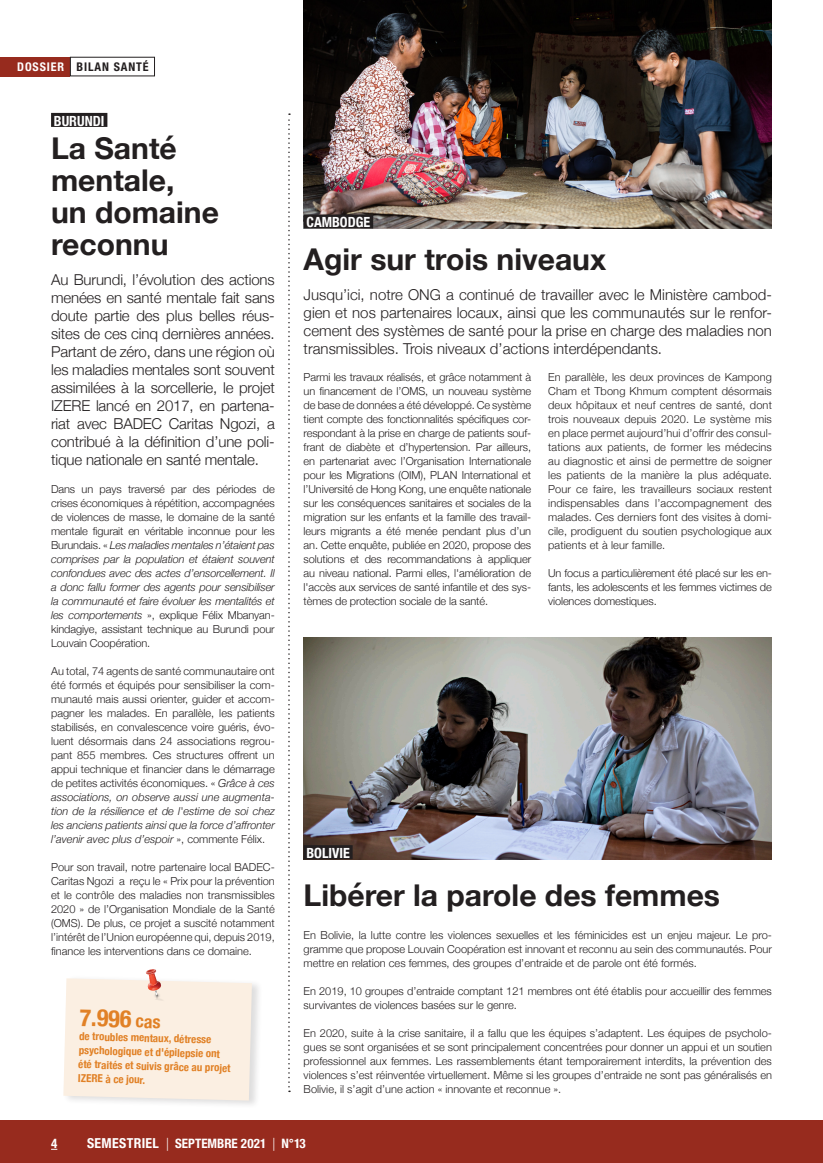
<style>
.page{position:relative;width:823px;height:1163px;background:#fff}
.page>*{position:absolute;margin:0;border:0;box-sizing:border-box;transform-origin:0 0}
.t1{font:700 30px/32px "Helvetica Neue";color:#231f20}
.t2{font:700 condensed 24px "Helvetica Neue";color:#e18126}
.t3{font:300 15px/18px "Helvetica Neue";letter-spacing:-.01em;color:#231f20;text-align:justify}
.t4{font:700 condensed 14px "Helvetica Neue";color:#fff}
.t5{font:700 condensed 13px "Helvetica Neue LT Pro";color:#fff}
.Titre_rubrique{font:700 condensed 12px "Helvetica Neue LT Pro";letter-spacing:.075em;color:#231f20}
.Titre_rubrique-2{font:700 condensed 12px "Helvetica Neue LT Pro";letter-spacing:.075em;color:#fff}
.t6{font:300 11px/14px "Helvetica Neue";color:#231f20;text-align:justify}
.t7{font:700 condensed 11px/13.9px "Helvetica Neue";color:#e18126}
.s1{font-style:italic}
.s2{font-size:13.8px}
.s3{font-family:"Helvetica Neue";font-weight:300;font-stretch:normal}
</style>
<div class="page">
<div style="left:0;top:1120px;width:822px;height:42px;background:#972b1e"></div>
<img style="left:303px;top:637px;width:468px;height:221px">
<img style="left:303px;top:0;width:468px;height:229px">
<div style="left:51px;top:113px;width:56px;height:14px;background:#231f20"></div>
<div style="left:303px;top:214px;width:70px;height:14px;background:#231f20"></div>
<div style="left:303px;top:845px;width:49px;height:14px;background:#231f20"></div>
<svg style="left:288px;top:113px;width:2px;height:978px"></svg>
<div style="left:0;top:57px;width:70px;height:19px;background:#972b1e"></div>
<div style="left:62px;top:974px;width:201px;height:134px;background:#231f20;opacity:.15"></div>
<svg style="left:63px;top:969px;width:189px;height:131px;background:#faefe3"></svg>
<p class="Titre_rubrique-2" style="left:17px;top:59px;width:48px">DOSSIER</p>
<p class="Titre_rubrique" style="left:76px;top:59px;width:74px">BILAN SANTÉ</p>
<p class="t4" style="left:54px;top:109px;width:52px">BURUNDI</p>
<p class="t1" style="left:51px;top:133px;width:127px">La Santé mentale,</p>
<p class="t1" style="left:51px;top:197px;width:169px">un domaine reconnu</p>
<p class="t3" style="left:51px;top:270px;width:225px">Au Burundi, l’évolution des actions menées en santé mentale fait sans doute partie des plus belles réus&shy;sites de ces cinq dernières années.<br>Partant de zéro, dans une région où les maladies mentales sont souvent assimilées à la sorcellerie, le projet IZERE lancé en 2017, en partena&shy;riat avec BADEC Caritas Ngozi, a contribué à la définition d’une poli&shy;tique nationale en santé mentale.</p>
<p class="t6" style="left:51px;top:481px;width:225px">Dans un pays traversé par des périodes de crises économiques à répétition, accompagnées de violences de masse, le domaine de la santé mentale figurait en véritable inconnue pour les Burundais. « <span class="s1">Les maladies mentales n’étaient pas comprises par la population et étaient souvent confondues avec des actes d’ensorcellement. Il a donc fallu former des agents pour sensibiliser la communauté et faire évoluer les mentalités et les comportements</span> », explique Félix Mbanyan&shy;kindagiye, assistant technique au Burundi pour Louvain Coopération.</p>
<p class="t6" style="left:51px;top:663px;width:225px">Au total, 74 agents de santé communautaire ont été formés et équipés pour sensibiliser la com&shy;munauté mais aussi orienter, guider et accom&shy;pagner les malades. En parallèle, les patients stabilisés, en convalescence voire guéris, évo&shy;luent désormais dans 24 associations regrou&shy;pant 855 membres. Ces structures offrent un appui technique et financier dans le démarrage de petites activités économiques. « <span class="s1">Grâce à ces associations, on observe aussi une augmenta&shy;tion de la résilience et de l'estime de soi chez les anciens patients ainsi que la force d’affronter l’avenir avec plus d’espoir</span> », commente Félix.</p>
<p class="t6" style="left:51px;top:859px;width:225px">Pour son travail, notre partenaire local BADEC-Caritas Ngozi a reçu le « Prix pour la prévention et le contrôle des maladies non transmissibles 2020 » de l’Organisation Mondiale de la Santé (OMS). De plus, ce projet a suscité notamment l’intérêt de l’Union européenne qui, depuis 2019, finance les interventions dans ce domaine.</p>
<p class="t2" style="left:80px;top:997px;width:53px;rotate:1deg">7.996</p>
<p class="t7" style="left:79px;top:1028px;width:154px;rotate:1deg">de troubles mentaux, détresse psychologique et d'épilepsie ont été traités et suivis grâce au projet<br>IZERE à ce jour.</p>
<p class="t4" style="left:306px;top:210px;width:65px">CAMBODGE</p>
<p class="t1" style="left:303px;top:244px;width:304px">Agir sur trois niveaux</p>
<p class="t3" style="left:303px;top:284px;width:469px">Jusqu’ici, notre ONG a continué de travailler avec le Ministère cambod&shy;gien et nos partenaires locaux, ainsi que les communautés sur le renfor&shy;cement des systèmes de santé pour la prise en charge des maladies non transmissibles. Trois niveaux d’actions interdépendants.</p>
<p class="t6" style="left:303px;top:369px;width:229px">Parmi les travaux réalisés, et grâce notamment à un financement de l’OMS, un nouveau système de base de données a été développé. Ce système tient compte des fonctionnalités spécifiques cor&shy;respondant à la prise en charge de patients souf&shy;frant de diabète et d’hypertension. Par ailleurs, en partenariat avec l’Organisation Internationale pour les Migrations (OIM), PLAN International et l’Université de Hong Kong, une enquête nationale sur les conséquences sanitaires et sociales de la migration sur les enfants et la famille des travail&shy;leurs migrants a été menée pendant plus d’un an. Cette enquête, publiée en 2020, propose des solutions et des recommandations à appliquer au niveau national. Parmi elles, l'amélioration de l'accès aux services de santé infantile et des sys&shy;tèmes de protection sociale de la santé.</p>
<p class="t6" style="left:548px;top:369px;width:225px">En parallèle, les deux provinces de Kampong Cham et Tbong Khmum comptent désormais deux hôpitaux et neuf centres de santé, dont trois nouveaux depuis 2020. Le système mis en place permet aujourd’hui d’offrir des consul&shy;tations aux patients, de former les médecins au diagnostic et ainsi de permettre de soigner les patients de la manière la plus adéquate.<br>Pour ce faire, les travailleurs sociaux restent indispensables dans l’accompagnement des malades. Ces derniers font des visites à domi&shy;cile, prodiguent du soutien psychologique aux patients et à leur famille.</p>
<p class="t6" style="left:548px;top:565px;width:225px">Un focus a particulièrement été placé sur les en&shy;fants, les adolescents et les femmes victimes de violences domestiques.</p>
<p class="t4" style="left:306px;top:841px;width:45px">BOLIVIE</p>
<p class="t1" style="left:303px;top:879px;width:417px">Libérer la parole des femmes</p>
<p class="t6" style="left:303px;top:926px;width:469px">En Bolivie, la lutte contre les violences sexuelles et les féminicides est un enjeu majeur. Le pro&shy;gramme que propose Louvain Coopération est innovant et reconnu au sein des communautés. Pour mettre en relation ces femmes, des groupes d’entraide et de parole ont été formés.</p>
<p class="t6" style="left:303px;top:982px;width:469px">En 2019, 10 groupes d’entraide comptant 121 membres ont été établis pour accueillir des femmes survivantes de violences basées sur le genre.</p>
<p class="t6" style="left:303px;top:1024px;width:469px">En 2020, suite à la crise sanitaire, il a fallu que les équipes s’adaptent. Les équipes de psycholo&shy;gues se sont organisées et se sont principalement concentrées pour donner un appui et un soutien professionnel aux femmes. Les rassemblements étant temporairement interdits, la prévention des violences s’est réinventée virtuellement. Même si les groupes d’entraide ne sont pas généralisés en Bolivie, il s’agit d’une action « innovante et reconnue ».</p>
<p class="t5" style="left:51px;top:1135px;width:8px">4</p>
<p class="t5" style="left:87px;top:1135px;width:220px"><span class="s2">SEMESTRIEL</span> <span class="s3">|</span> SEPTEMBRE 2021 <span class="s3">|</span> N°13</p>
</div>
